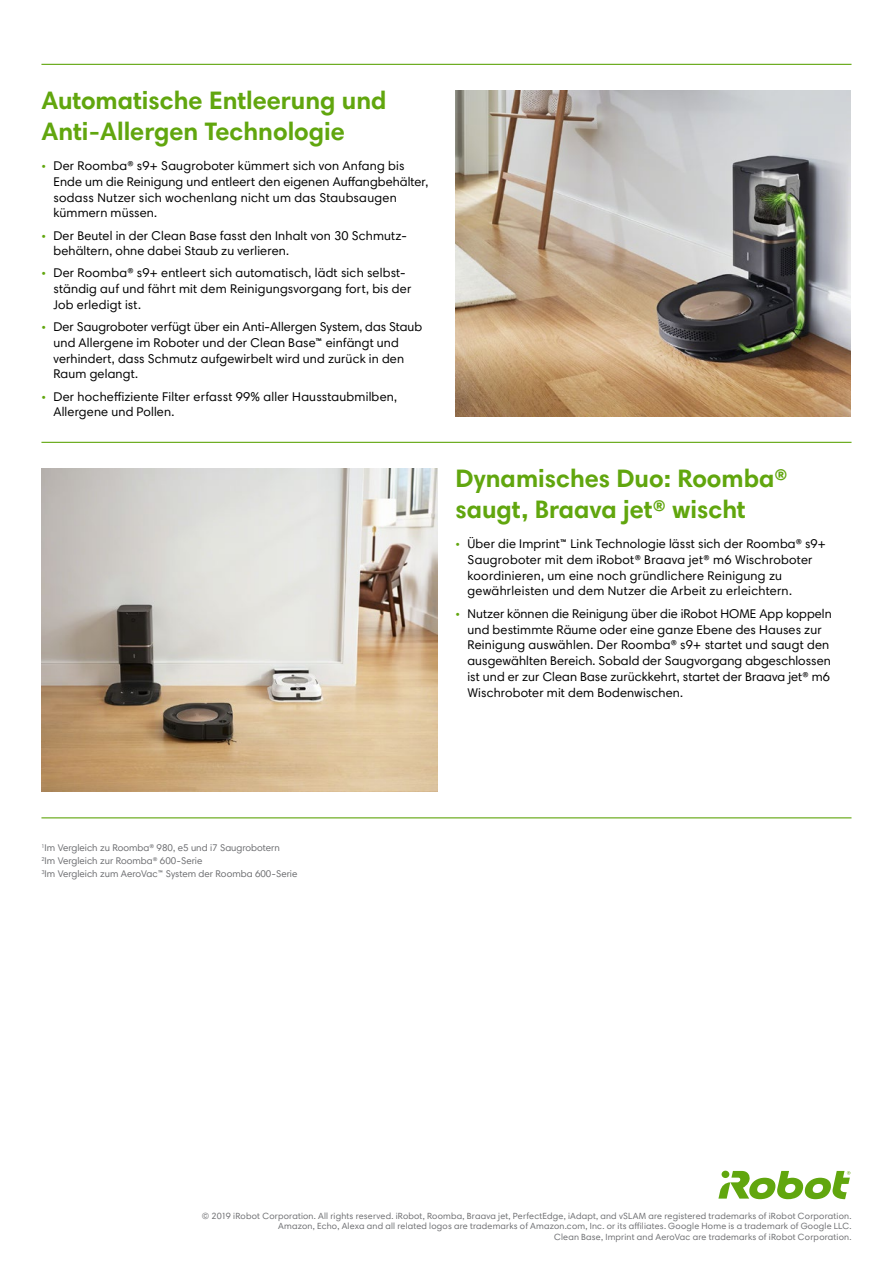
<style>
.page{position:relative;width:893px;height:1263px;background:#fff}
.page>*{position:absolute;margin:0;border:0;box-sizing:border-box;transform-origin:0 0}
.t1{font:700 25.5px/30.6px "Harmonia Sans Pro";color:#61a60e}
.t2{font:12.75px/15.8px "Harmonia Sans Pro";letter-spacing:.015em;color:#000}
.t3{font:9.75px/13px "Harmonia Sans Pro";color:#6d6e71}
.t4{font:9px/10.5px "Harmonia Sans Pro";letter-spacing:.02em;color:#6d6e71;text-align:right}
.s1{font-size:12px;color:#61a60e}
</style>
<div class="page">
<hr style="left:41px;top:442px;width:810px;height:1px;background:#61a60e">
<hr style="left:41px;top:817px;width:810px;height:1px;background:#61a60e">
<hr style="left:41px;top:64px;width:810px;height:1px;background:#61a60e">
<img style="left:455px;top:90px;width:395px;height:326px">
<img style="left:41px;top:468px;width:396px;height:324px">
<svg style="left:718px;top:1171px;width:132px;height:28px"></svg>
<h1 class="t1" style="left:41px;top:85px;width:347px">Automatische Entleerung und<br>Anti-Allergen Technologie</h1>
<p class="t2" style="left:53px;top:158px;width:376px;text-indent:-12px"><span class="s1">•</span> Der Roomba® s9+ Saugroboter kümmert sich von Anfang bis Ende um die Reinigung und entleert den eigenen Auffangbehälter, sodass Nutzer sich wochenlang nicht um das Staubsaugen kümmern müssen.</p>
<p class="t2" style="left:53px;top:227px;width:355px;text-indent:-12px"><span class="s1">•</span> Der Beutel in der Clean Base fasst den Inhalt von 30 Schmutz&shy;behältern, ohne dabei Staub zu verlieren.</p>
<p class="t2" style="left:53px;top:265px;width:360px;text-indent:-12px"><span class="s1">•</span> Der Roomba® s9+ entleert sich automatisch, lädt sich selbst&shy;ständig auf und fährt mit dem Reinigungsvorgang fort, bis der<br>Job erledigt ist.</p>
<p class="t2" style="left:53px;top:319px;width:370px;text-indent:-12px"><span class="s1">•</span> Der Saugroboter verfügt über ein Anti-Allergen System, das Staub und Allergene im Roboter und der Clean Base™ einfängt und verhindert, dass Schmutz aufgewirbelt wird und zurück in den Raum gelangt.</p>
<p class="t2" style="left:53px;top:388px;width:345px;text-indent:-12px"><span class="s1">•</span> Der hocheffiziente Filter erfasst 99% aller Hausstaubmilben,<br>Allergene und Pollen.</p>
<h1 class="t1" style="left:455px;top:462px;width:333px">Dynamisches Duo: Roomba® saugt, Braava jet® wischt</h1>
<p class="t2" style="left:467px;top:536px;width:360px;text-indent:-12px"><span class="s1">•</span> Über die Imprint™ Link Technologie lässt sich der Roomba® s9+ Saugroboter mit dem iRobot® Braava jet® m6 Wischroboter koordinieren, um eine noch gründlichere Reinigung zu gewährleisten und dem Nutzer die Arbeit zu erleichtern.</p>
<p class="t2" style="left:467px;top:606px;width:366px;text-indent:-12px"><span class="s1">•</span> Nutzer können die Reinigung über die iRobot HOME App koppeln und bestimmte Räume oder eine ganze Ebene des Hauses zur Reinigung auswählen. Der Roomba® s9+ startet und saugt den ausgewählten Bereich. Sobald der Saugvorgang abgeschlossen ist und er zur Clean Base zurückkehrt, startet der Braava jet® m6<br>Wischroboter mit dem Bodenwischen.</p>
<p class="t3" style="left:41px;top:841px;width:257px"><sup>1</sup>Im Vergleich zu Roomba® 980, e5 und i7 Saugrobotern<br><sup>2</sup>Im Vergleich zur Roomba® 600-Serie<br><sup>3</sup>Im Vergleich zum AeroVac™ System der Roomba 600-Serie</p>
<p class="t4" style="left:202px;top:1210px;width:651px">© 2019 iRobot Corporation. All rights reserved. iRobot, Roomba, Braava jet, PerfectEdge, iAdapt, and vSLAM are registered trademarks of iRobot Corporation.<br>Amazon, Echo, Alexa and all related logos are trademarks of Amazon.com, Inc. or its affiliates. Google Home is a trademark of Google LLC.<br>Clean Base, Imprint and AeroVac are trademarks of iRobot Corporation.</p>
</div>
